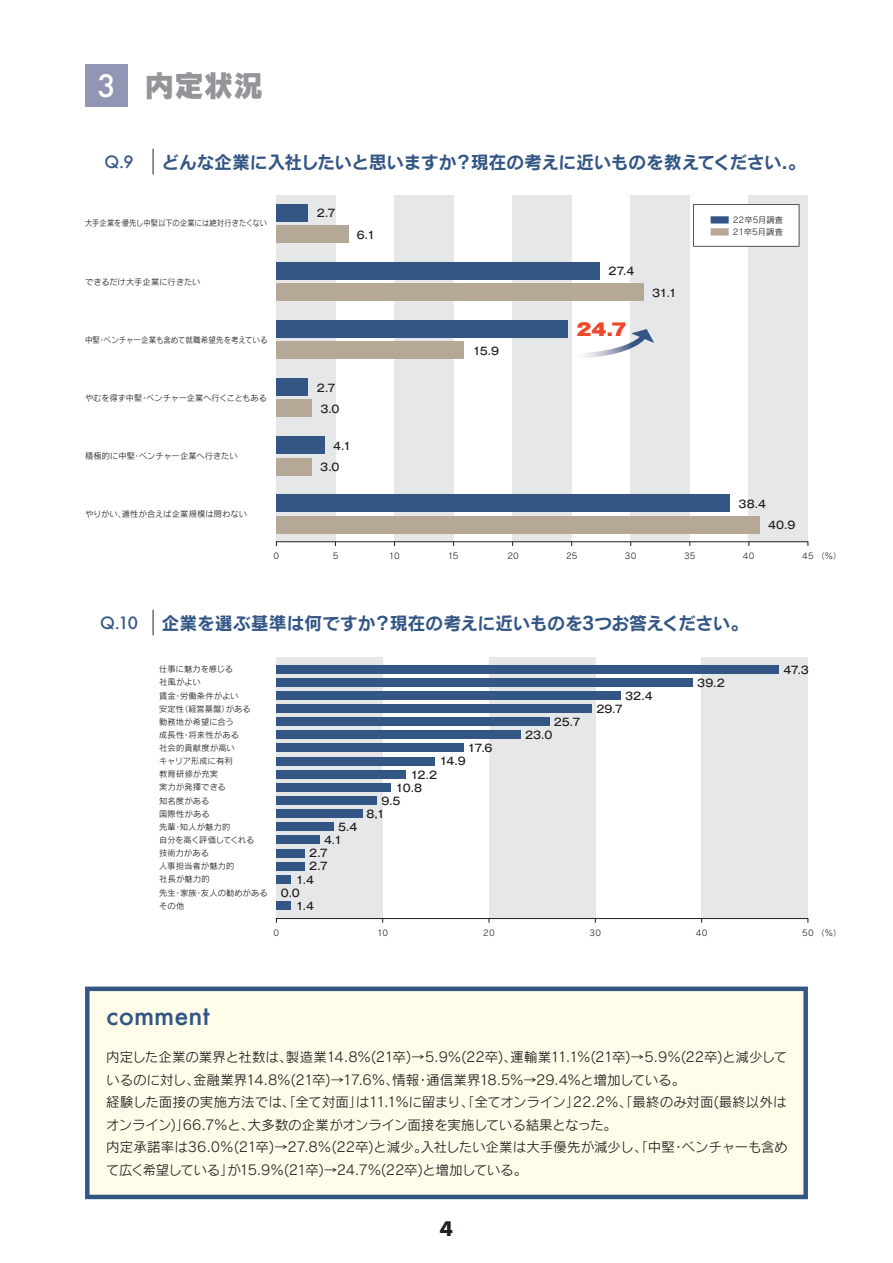
<style>
.page{position:relative;width:893px;height:1263px;background:#fff}
.page>*{position:absolute;margin:0;border:0;box-sizing:border-box;transform-origin:0 0}
.t1{font:30px "Rodin Cattleya Pro EB";color:#939598}
.t2{font:500 30px "Futura";color:#fff}
.t3{font:500 25.5px "Futura";letter-spacing:.005em;color:#335685}
.t4{font:700 19.5px "Futura";color:#231f20}
.t5{font:18px "Rodin Cattleya Pro B";letter-spacing:-.03em;color:#335685}
.t6{font:500 16.5px "Futura";color:#335685}
.t7{font:900 16.5px "Gothic MB101 Pro";color:#ec472a;scale:1.2 1}
.t8{font:13.5px/22.5px "Rodin Cattleya Pro M";letter-spacing:-.015em;color:#231f20}
.t9{font:500 10.5px/13.2px "Gothic MB101 Pro";letter-spacing:.005em;color:#231f20}
.t10{font:8.25px/13.2px "Rodin Cattleya Pro M";letter-spacing:.01em;color:#231f20}
.t11{font:8.25px "Rodin Cattleya Pro M";letter-spacing:.01em;color:#231f20;scale:.88 1}
.t12{font:8.25px "Rodin Cattleya Pro M";letter-spacing:.01em;color:#231f20;scale:.91 1}
.s1{color:#335685}
.s2{color:#b6a897}
</style>
<div class="page">
<div style="left:749px;top:196px;width:59px;height:346px;background:#e6e7e9"></div>
<div style="left:631px;top:196px;width:59px;height:346px;background:#e6e7e9"></div>
<div style="left:513px;top:196px;width:59px;height:346px;background:#e6e7e9"></div>
<div style="left:394px;top:196px;width:60px;height:346px;background:#e6e7e9"></div>
<div style="left:276px;top:196px;width:59px;height:346px;background:#e6e7e9"></div>
<div style="left:702px;top:657px;width:106px;height:261px;background:#e6e7e9"></div>
<div style="left:489px;top:657px;width:106px;height:261px;background:#e6e7e9"></div>
<div style="left:276px;top:657px;width:107px;height:261px;background:#e6e7e9"></div>
<div style="left:85px;top:986px;width:723px;height:213px;background:#fffde9"></div>
<div style="left:276px;top:541px;width:532px;height:5px;border:1px solid #231f20"></div>
<div style="left:276px;top:225px;width:72px;height:17px;background:#b6a897"></div>
<div style="left:276px;top:284px;width:368px;height:17px;background:#b6a897"></div>
<div style="left:276px;top:342px;width:188px;height:17px;background:#b6a897"></div>
<div style="left:276px;top:400px;width:36px;height:17px;background:#b6a897"></div>
<div style="left:276px;top:458px;width:36px;height:17px;background:#b6a897"></div>
<div style="left:276px;top:516px;width:483px;height:17px;background:#b6a897"></div>
<div style="left:276px;top:204px;width:32px;height:17px;background:#335685"></div>
<div style="left:276px;top:262px;width:324px;height:17px;background:#335685"></div>
<div style="left:276px;top:320px;width:292px;height:17px;background:#335685"></div>
<div style="left:276px;top:379px;width:32px;height:17px;background:#335685"></div>
<div style="left:276px;top:437px;width:49px;height:17px;background:#335685"></div>
<div style="left:276px;top:495px;width:454px;height:17px;background:#335685"></div>
<div style="left:276px;top:678px;width:417px;height:8px;background:#335685"></div>
<div style="left:276px;top:665px;width:503px;height:9px;background:#335685"></div>
<div style="left:276px;top:757px;width:159px;height:8px;background:#335685"></div>
<div style="left:276px;top:704px;width:316px;height:9px;background:#335685"></div>
<div style="left:276px;top:730px;width:245px;height:9px;background:#335685"></div>
<div style="left:276px;top:796px;width:101px;height:9px;background:#335685"></div>
<div style="left:276px;top:809px;width:86px;height:9px;background:#335685"></div>
<div style="left:276px;top:744px;width:187px;height:8px;background:#335685"></div>
<div style="left:276px;top:770px;width:130px;height:8px;background:#335685"></div>
<div style="left:276px;top:783px;width:115px;height:8px;background:#335685"></div>
<div style="left:276px;top:691px;width:345px;height:9px;background:#335685"></div>
<div style="left:276px;top:822px;width:58px;height:9px;background:#335685"></div>
<div style="left:276px;top:849px;width:29px;height:8px;background:#335685"></div>
<div style="left:276px;top:862px;width:29px;height:8px;background:#335685"></div>
<div style="left:276px;top:875px;width:15px;height:8px;background:#335685"></div>
<div style="left:276px;top:901px;width:15px;height:9px;background:#335685"></div>
<div style="left:276px;top:836px;width:44px;height:8px;background:#335685"></div>
<div style="left:276px;top:717px;width:274px;height:9px;background:#335685"></div>
<div style="left:276px;top:918px;width:532px;height:5px;border:1px solid #231f20"></div>
<div style="left:85px;top:64px;width:43px;height:42px;background:#9295b4"></div>
<svg style="left:153px;top:149px;width:1px;height:25px"></svg>
<svg style="left:153px;top:610px;width:1px;height:25px"></svg>
<svg style="left:693px;top:204px;width:106px;height:43px"></svg>
<svg style="left:584px;top:329px;width:70px;height:30px"></svg>
<h1 class="t2" style="left:98px;top:65px;width:20px">3</h1>
<h1 class="t1" style="left:145px;top:65px;width:120px">内定状況</h1>
<p class="t6" style="left:104px;top:150px;width:31px">Q.9</p>
<h3 class="t5" style="left:162px;top:150px;width:646px">どんな企業に入社したいと思いますか？現在の考えに近いものを教えてください.。</h3>
<p class="t11" style="left:85px;top:218px;width:208px">大手企業を優先し中堅以下の企業には絶対行きたくない</p>
<p class="t10" style="left:85px;top:275px;width:117px">できるだけ大手企業に行きたい</p>
<p class="t12" style="left:85px;top:334px;width:202px">中堅・ベンチャー企業も含めて就職希望先を考えている</p>
<p class="t10" style="left:85px;top:391px;width:183px">やむを得ず中堅・ベンチャー企業へ行くこともある</p>
<p class="t10" style="left:85px;top:449px;width:154px">積極的に中堅・ベンチャー企業へ行きたい</p>
<p class="t10" style="left:85px;top:507px;width:163px">やりがい、適性が合えば企業規模は問わない</p>
<p class="t9" style="left:317px;top:205px;width:20px">2.7</p>
<p class="t9" style="left:357px;top:227px;width:20px">6.1</p>
<p class="t9" style="left:317px;top:380px;width:20px">2.7</p>
<p class="t9" style="left:320px;top:401px;width:21px">3.0</p>
<p class="t9" style="left:333px;top:438px;width:19px">4.1</p>
<p class="t9" style="left:320px;top:459px;width:21px">3.0</p>
<p class="t9" style="left:473px;top:343px;width:28px">15.9</p>
<p class="t9" style="left:608px;top:264px;width:28px">27.4</p>
<p class="t7" style="left:577px;top:316px;width:43px">24.7</p>
<p class="t9" style="left:652px;top:285px;width:26px">31.1</p>
<p class="t10" style="left:709px;top:213px;width:75px"><span class="s1">■</span> 22卒5月調査</p>
<p class="t10" style="left:709px;top:225px;width:75px"><span class="s2">■</span>21卒5月調査</p>
<p class="t9" style="left:738px;top:496px;width:29px">38.4</p>
<p class="t9" style="left:768px;top:517px;width:29px">40.9</p>
<p class="t10" style="left:274px;top:549px;width:7px">0</p>
<p class="t10" style="left:333px;top:549px;width:7px">5</p>
<p class="t10" style="left:389px;top:549px;width:12px">10</p>
<p class="t10" style="left:448px;top:549px;width:12px">15</p>
<p class="t10" style="left:507px;top:549px;width:13px">20</p>
<p class="t10" style="left:566px;top:549px;width:13px">25</p>
<p class="t10" style="left:625px;top:549px;width:13px">30</p>
<p class="t10" style="left:684px;top:549px;width:13px">35</p>
<p class="t10" style="left:743px;top:549px;width:13px">40</p>
<p class="t10" style="left:802px;top:549px;width:41px">45 （％）</p>
<p class="t6" style="left:100px;top:611px;width:39px">Q.10</p>
<h3 class="t5" style="left:162px;top:611px;width:588px">企業を選ぶ基準は何ですか？現在の考えに近いものを3つお答えください。</h3>
<p class="t10" style="left:159px;top:662px;width:110px">仕事に魅力を感じる<br>社風がよい<br>賃金・労働条件がよい<br>安定性（経営基盤）がある<br>勤務地が希望に合う<br>成長性・将来性がある<br>社会的貢献度が高い<br>キャリア形成に有利<br>教育研修が充実<br>実力が発揮できる<br>知名度がある<br>国際性がある<br>先輩・知人が魅力的<br>自分を高く評価してくれる<br>技術力がある<br>人事担当者が魅力的<br>社長が魅力的<br>先生・家族・友人の勧めがあるその他</p>
<p class="t9" style="left:338px;top:819px;width:21px">5.4</p>
<p class="t9" style="left:324px;top:832px;width:19px">4.1</p>
<p class="t9" style="left:309px;top:845px;width:20px">2.7</p>
<p class="t9" style="left:309px;top:858px;width:20px">2.7</p>
<p class="t9" style="left:296px;top:872px;width:20px">1.4</p>
<p class="t9" style="left:281px;top:885px;width:21px">0.0</p>
<p class="t9" style="left:296px;top:898px;width:20px">1.4</p>
<p class="t9" style="left:468px;top:740px;width:26px">17.6</p>
<p class="t9" style="left:439px;top:753px;width:28px">14.9</p>
<p class="t9" style="left:396px;top:767px;width:43px;text-indent:15px">12.2<br>10.8</p>
<p class="t9" style="left:367px;top:793px;width:35px;text-indent:15px">9.5<br>8,1</p>
<p class="t9" style="left:554px;top:714px;width:28px">25.7</p>
<p class="t9" style="left:525px;top:727px;width:29px">23.0</p>
<p class="t9" style="left:625px;top:688px;width:29px">32.4</p>
<p class="t9" style="left:596px;top:701px;width:28px">29.7</p>
<p class="t9" style="left:697px;top:675px;width:29px">39.2</p>
<p class="t9" style="left:783px;top:662px;width:27px">47.3</p>
<h2 class="t3" style="left:106px;top:997px;width:105px">comment</h2>
<p class="t10" style="left:274px;top:925px;width:7px">0</p>
<p class="t10" style="left:377px;top:925px;width:12px">10</p>
<p class="t10" style="left:483px;top:925px;width:13px">20</p>
<p class="t10" style="left:590px;top:925px;width:13px">30</p>
<p class="t10" style="left:696px;top:925px;width:13px">40</p>
<p class="t10" style="left:802px;top:925px;width:41px">50 （％）</p>
<p class="t8" style="left:106px;top:1045px;width:683px">内定した企業の業界と社数は、製造業14.8％(21卒)→5.9％(22卒)、運輸業11.1%(21卒)→5.9％(22卒)と減少しているのに対し、金融業界14.8%(21卒)→17.6％、情報・通信業界18.5％→29.4％と増加している。<br>経験した面接の実施方法では、「全て対面」は11.1％に留まり、「全てオンライン」22.2％、「最終のみ対面(最終以外はオンライン)」66.7％と、大多数の企業がオンライン面接を実施している結果となった。<br>内定承諾率は36.0％(21卒)→27.8％(22卒)と減少。入社したい企業は大手優先が減少し、「中堅・ベンチャーも含めて広く希望している」が15.9％(21卒)→24.7％(22卒)と増加している。</p>
<h3 class="t4" style="left:440px;top:1215px;width:15px">4</h3>
</div>
